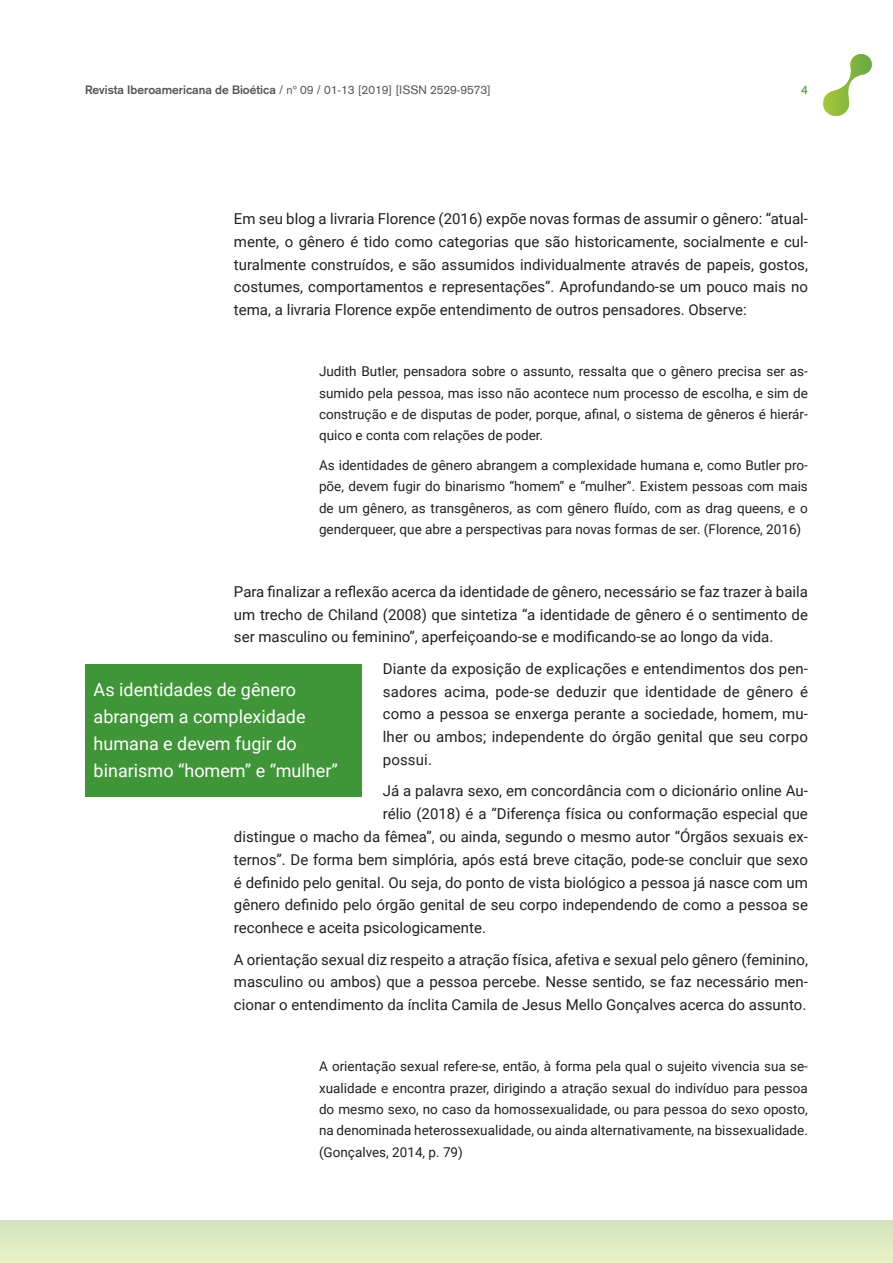
<style>
.page{position:relative;width:893px;height:1263px;background:#fff}
.page>*{position:absolute;margin:0;border:0;box-sizing:border-box;transform-origin:0 0}
.t1{font:18px/27px "Roboto";color:#fff}
.t2{font:15px/22.8px "Roboto";color:#231f20;text-align:justify}
.t3{font:13.5px/21.3px "Roboto";color:#231f20;text-align:justify}
.t4{font:12px "Akzidenz Grotesk";color:#57585a}
.t5{font:700 12px "Akzidenz Grotesk";color:#66a554}
.s1{font-weight:700}
</style>
<div class="page">
<div style="left:0;top:1220px;width:893px;height:43px;background:#deeac2"></div>
<svg style="left:823px;top:54px;width:49px;height:62px"></svg>
<div style="left:85px;top:664px;width:277px;height:132px;background:#3f9537"></div>
<p class="t4" style="left:85px;top:83px;width:407px"><span class="s1">Revista Iberoamericana de Bioética</span> / nº 09 / 01-13 [2019] [ISSN 2529-9573]</p>
<p class="t5" style="left:801px;top:83px;width:8px">4</p>
<p class="t2" style="left:234px;top:207px;width:575px">Em seu blog a livraria Florence (2016) expõe novas formas de assumir o gênero: “atual&shy;mente, o gênero é tido como categorias que são historicamente, socialmente e cul&shy;turalmente construídos, e são assumidos individualmente através de papeis, gostos, costumes, comportamentos e representações”. Aprofundando-se um pouco mais no tema, a livraria Florence expõe entendimento de outros pensadores. Observe:</p>
<p class="t3" style="left:319px;top:360px;width:490px">Judith Butler, pensadora sobre o assunto, ressalta que o gênero precisa ser as&shy;sumido pela pessoa, mas isso não acontece num processo de escolha, e sim de construção e de disputas de poder, porque, afinal, o sistema de gêneros é hierár&shy;quico e conta com relações de poder.</p>
<p class="t3" style="left:319px;top:454px;width:490px">As identidades de gênero abrangem a complexidade humana e, como Butler pro&shy;põe, devem fugir do binarismo “homem” e “mulher”. Existem pessoas com mais de um gênero, as transgêneros, as com gênero fluído, com as drag queens, e o genderqueer, que abre a perspectivas para novas formas de ser. (Florence, 2016)</p>
<p class="t2" style="left:234px;top:579px;width:575px">Para finalizar a reflexão acerca da identidade de gênero, necessário se faz trazer à baila um trecho de Chiland (2008) que sintetiza “a identidade de gênero é o sentimento de ser masculino ou feminino”, aperfeiçoando-se e modificando-se ao longo da vida.</p>
<p class="t2" style="left:383px;top:656px;width:427px">Diante da exposição de explicações e entendimentos dos pen&shy;sadores acima, pode-se deduzir que identidade de gênero é como a pessoa se enxerga perante a sociedade, homem, mu&shy;lher ou ambos; independente do órgão genital que seu corpo possui.</p>
<p class="t2" style="left:383px;top:779px;width:427px">Já a palavra sexo, em concordância com o dicionário online Au-</p>
<p class="t2" style="left:383px;top:802px;width:427px">rélio (2018) é a “Diferença física ou conformação especial que</p>
<p class="t2" style="left:234px;top:825px;width:575px">distingue o macho da fêmea”, ou ainda, segundo o mesmo autor “Órgãos sexuais ex-</p>
<p class="t2" style="left:234px;top:847px;width:575px">ternos”. De forma bem simplória, após está breve citação, pode-se concluir que sexo</p>
<p class="t2" style="left:234px;top:870px;width:575px">é definido pelo genital. Ou seja, do ponto de vista biológico a pessoa já nasce com um</p>
<p class="t2" style="left:234px;top:893px;width:575px">gênero definido pelo órgão genital de seu corpo independendo de como a pessoa se</p>
<p class="t2" style="left:234px;top:916px;width:253px">reconhece e aceita psicologicamente.</p>
<p class="t2" style="left:234px;top:947px;width:575px">A orientação sexual diz respeito a atração física, afetiva e sexual pelo gênero (feminino, masculino ou ambos) que a pessoa percebe. Nesse sentido, se faz necessário men&shy;cionar o entendimento da ínclita Camila de Jesus Mello Gonçalves acerca do assunto.</p>
<p class="t1" style="left:94px;top:676px;width:246px">As identidades de gênero abrangem a complexidade humana e devem fugir do binarismo “homem” e “mulher”</p>
<p class="t3" style="left:319px;top:1055px;width:490px">A orientação sexual refere-se, então, à forma pela qual o sujeito vivencia sua se&shy;xualidade e encontra prazer, dirigindo a atração sexual do indivíduo para pessoa do mesmo sexo, no caso da homossexualidade, ou para pessoa do sexo oposto, na denominada heterossexualidade, ou ainda alternativamente, na bissexualidade. (Gonçalves, 2014, p. 79)</p>
</div>
